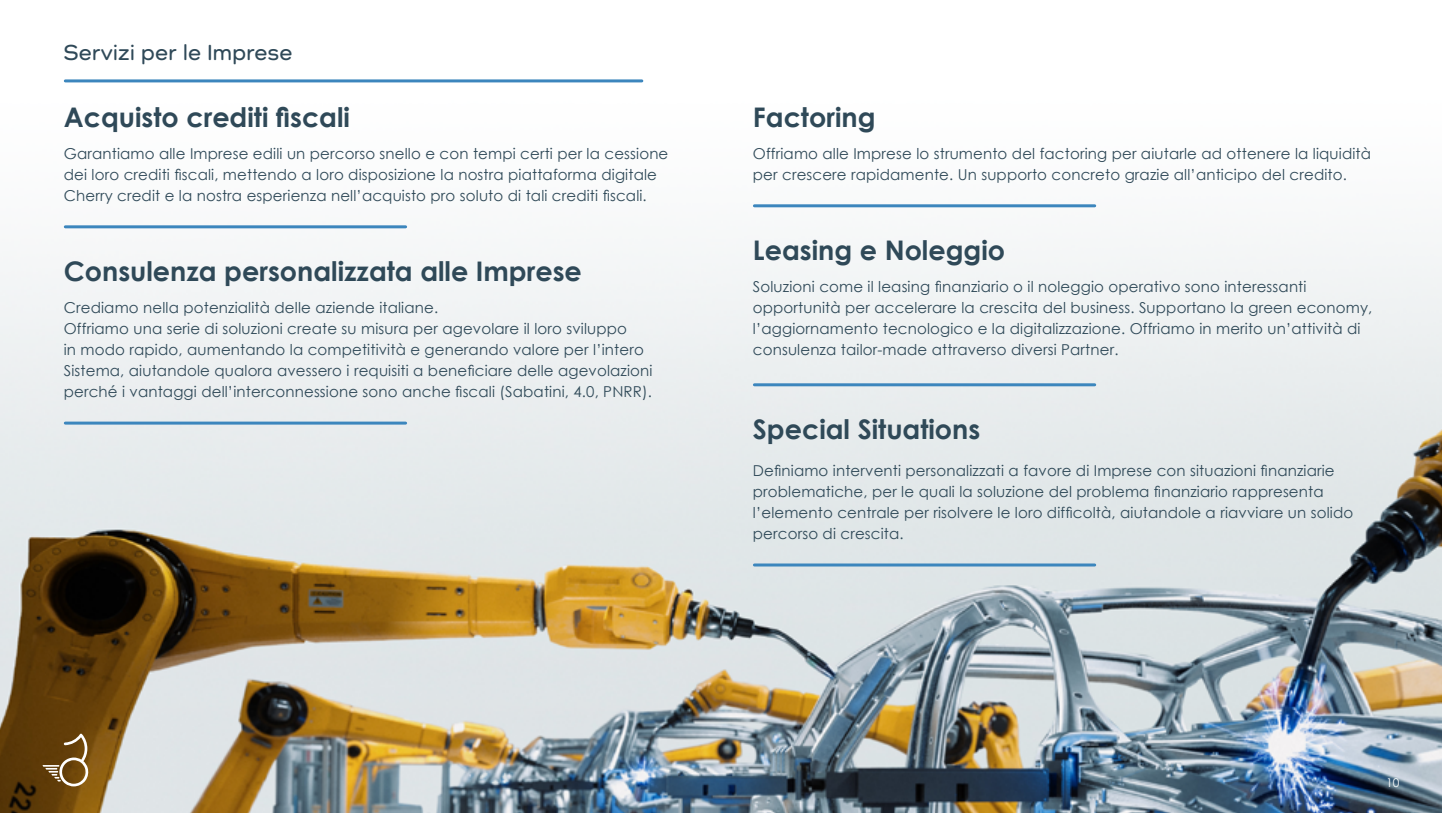
<style>
.page{position:relative;width:1442px;height:813px;background:#fff}
.page>*{position:absolute;margin:0;border:0;box-sizing:border-box;transform-origin:0 0}
.t1{font:700 27px "Century Gothic";color:#2f4958}
.t2{font:600 22.5px "Como";letter-spacing:.02em;color:#2f4958}
.t3{font:15px/21px "Century Gothic";letter-spacing:.01em;color:#2f4958}
.t4{font:12px "Century Gothic";color:#fff}
</style>
<div class="page">
<img style="left:0;top:79px;width:1441px;height:733px">
<hr style="left:65px;top:79px;width:577px;height:3px;background:#3c86bd">
<hr style="left:65px;top:225px;width:340px;height:3px;background:#3c86bd">
<hr style="left:65px;top:421px;width:340px;height:3px;background:#3c86bd">
<hr style="left:754px;top:204px;width:340px;height:3px;background:#3c86bd">
<hr style="left:754px;top:383px;width:340px;height:3px;background:#3c86bd">
<hr style="left:754px;top:563px;width:340px;height:3px;background:#3c86bd">
<svg style="left:43px;top:733px;width:46px;height:53px;background:#806133"></svg>
<h2 class="t2" style="left:64px;top:39px;width:230px">Servizi per le Imprese</h2>
<h1 class="t1" style="left:64px;top:96px;width:288px">Acquisto crediti fiscali</h1>
<p class="t3" style="left:64px;top:142px;width:606px">Garantiamo alle Imprese edili un percorso snello e con tempi certi per la cessione dei loro crediti fiscali, mettendo a loro disposizione la nostra piattaforma digitale<br>Cherry credit e la nostra esperienza nell’acquisto pro soluto di tali crediti fiscali.</p>
<h1 class="t1" style="left:64px;top:250px;width:519px">Consulenza personalizzata alle Imprese</h1>
<p class="t3" style="left:64px;top:296px;width:590px">Crediamo nella potenzialità delle aziende italiane.<br>Offriamo una serie di soluzioni create su misura per agevolare il loro sviluppo<br>in modo rapido, aumentando la competitività e generando valore per l’intero Sistema, aiutandole qualora avessero i requisiti a beneficiare delle agevolazioni perché i vantaggi dell’interconnessione sono anche fiscali (Sabatini, 4.0, PNRR).</p>
<h1 class="t1" style="left:753px;top:96px;width:124px">Factoring</h1>
<p class="t3" style="left:753px;top:142px;width:619px">Offriamo alle Imprese lo strumento del factoring per aiutarle ad ottenere la liquidità per crescere rapidamente. Un supporto concreto grazie all’anticipo del credito.</p>
<h1 class="t1" style="left:753px;top:229px;width:254px">Leasing e Noleggio</h1>
<p class="t3" style="left:753px;top:275px;width:621px">Soluzioni come il leasing finanziario o il noleggio operativo sono interessanti opportunità per accelerare la crescita del business. Supportano la green economy, l’aggiornamento tecnologico e la digitalizzazione. Offriamo in merito un’attività di consulenza tailor-made attraverso diversi Partner.</p>
<h1 class="t1" style="left:753px;top:408px;width:229px">Special Situations</h1>
<p class="t3" style="left:753px;top:459px;width:602px">Definiamo interventi personalizzati a favore di Imprese con situazioni finanziarie problematiche, per le quali la soluzione del problema finanziario rappresenta l’elemento centrale per risolvere le loro difficoltà, aiutandole a riavviare un solido percorso di crescita.</p>
<p class="t4" style="left:1385px;top:773px;width:15px">10</p>
</div>
